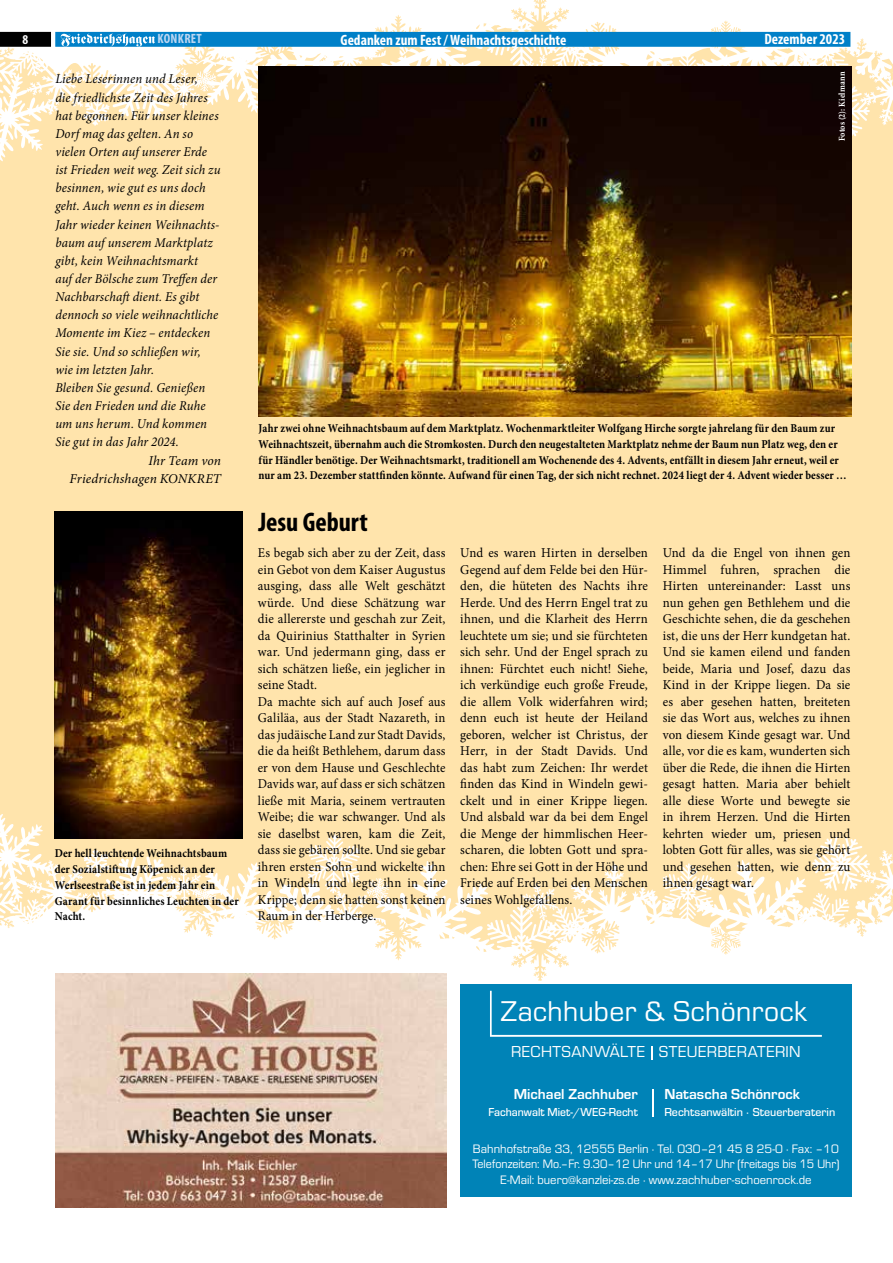
<style>
.page{position:relative;width:893px;height:1263px;background:#fff}
.page>*{position:absolute;margin:0;border:0;box-sizing:border-box;transform-origin:0 0}
.t1{font:29.7px "Eurostile";letter-spacing:.01em;color:#fff}
.t2{font:700 condensed 27px "Myriad Pro";color:#000}
.t3{font:16.5px "Eurostile";letter-spacing:.02em;color:#fff}
.t4{font:700 condensed 15px "Myriad Pro";color:#fff}
.t5{font:700 15px "Eurostile";color:#fff}
.t6{font:13.5px/16.5px "Minion Pro";letter-spacing:.01em;color:#000;text-align:justify;scale:.95 1}
.t7{font:italic 13.5px "Minion Pro";letter-spacing:.01em;color:#000;scale:.95 1}
.t8{font:italic 13.5px "Minion Pro";letter-spacing:.01em;color:#000}
.t9{font:700 condensed 13.5px "Myriad Pro";letter-spacing:.02em;color:#bcd6f1}
.t10{font:700 condensed 13.5px "Myriad Pro";color:#fff}
.t11{font:12.75px/15.1px "Eurostile";color:#fff;text-align:center}
.t12{font:700 12px/15.8px "Minion Pro";letter-spacing:.01em;color:#000;scale:.89 1}
.t13{font:700 12px/15.8px "Minion Pro";letter-spacing:.01em;color:#000;scale:.9 1}
.t14{font:500 12px "Eurostile";color:#fff}
.t15{font:700 9px "Minion Pro";letter-spacing:.02em;color:#fff;scale:.9 1}
</style>
<div class="page">
<div style="left:0;top:0;width:893px;height:980px;background:#ffe4ac"></div>
<svg style="left:0;top:0;width:893px;height:163px;fill:#fff"></svg>
<svg style="left:0;top:812px;width:893px;height:384px;fill:#fff"></svg>
<div style="left:55px;top:32px;width:795px;height:15px;background:#0080c8;border:2px solid #0080c8"></div>
<svg style="left:0;top:32px;width:51px;height:15px"></svg>
<svg style="left:61px;top:34px;width:94px;height:13px"></svg>
<img style="left:55px;top:974px;width:391px;height:234px">
<div style="left:460px;top:984px;width:391px;height:213px;background:#0083b7"></div>
<svg style="left:490px;top:991px;width:332px;height:46px"></svg>
<svg style="left:651px;top:1046px;width:2px;height:14px"></svg>
<svg style="left:652px;top:1089px;width:1px;height:27px"></svg>
<img style="left:258px;top:66px;width:593px;height:350px">
<img style="left:55px;top:511px;width:188px;height:328px">
<p class="t10" style="left:23px;top:31px;width:7px">8</p>
<p class="t9" style="left:158px;top:30px;width:46px">KONKRET</p>
<p class="t4" style="left:341px;top:30px;width:227px">Gedanken zum Fest / Weihnachtsgeschichte</p>
<p class="t4" style="left:765px;top:30px;width:82px">Dezember 2023</p>
<p class="t7" style="left:55px;top:70px;width:152px">Liebe Leserinnen und Leser,</p>
<p class="t7" style="left:55px;top:88px;width:162px">die friedlichste Zeit des Jahres</p>
<p class="t7" style="left:55px;top:106px;width:173px">hat begonnen. Für unser kleines</p>
<p class="t7" style="left:55px;top:124px;width:146px">Dorf mag das gelten. An so</p>
<p class="t7" style="left:55px;top:142px;width:161px">vielen Orten auf unserer Erde</p>
<p class="t7" style="left:55px;top:161px;width:175px">ist Frieden weit weg. Zeit sich zu</p>
<p class="t7" style="left:55px;top:179px;width:160px">besinnen, wie gut es uns doch</p>
<p class="t7" style="left:55px;top:197px;width:159px">geht. Auch wenn es in diesem</p>
<p class="t7" style="left:55px;top:215px;width:174px">Jahr wieder keinen Weihnachts-</p>
<p class="t7" style="left:55px;top:233px;width:167px">baum auf unserem Marktplatz</p>
<p class="t7" style="left:55px;top:251px;width:152px">gibt, kein Weihnachtsmarkt</p>
<p class="t7" style="left:55px;top:269px;width:172px">auf der Bölsche zum Treffen der</p>
<p class="t7" style="left:55px;top:288px;width:153px">Nachbarschaft dient. Es gibt</p>
<p class="t7" style="left:55px;top:306px;width:173px">dennoch so viele weihnachtliche</p>
<p class="t7" style="left:55px;top:324px;width:165px">Momente im Kiez – entdecken</p>
<p class="t7" style="left:55px;top:342px;width:155px">Sie sie. Und so schließen wir,</p>
<p class="t7" style="left:55px;top:360px;width:105px">wie im letzten Jahr.</p>
<p class="t7" style="left:55px;top:378px;width:159px">Bleiben Sie gesund. Genießen</p>
<p class="t7" style="left:55px;top:396px;width:160px">Sie den Frieden und die Ruhe</p>
<p class="t7" style="left:55px;top:415px;width:161px">um uns herum. Und kommen</p>
<p class="t7" style="left:55px;top:433px;width:132px">Sie gut in das Jahr 2024.</p>
<p class="t8" style="left:148px;top:451px;width:74px">Ihr Team von</p>
<p class="t8" style="left:70px;top:469px;width:153px">Friedrichshagen KONKRET</p>
<p class="t13" style="left:55px;top:845px;width:206px">Der hell leuchtende Weihnachtsbaum der Sozialstiftung Köpenick an der<br>Werlseestraße ist in jedem Jahr ein<br>Garant für besinnliches Leuchten in der<br>Nacht.</p>
<p class="t15" style="left:835px;top:141px;width:79px;rotate:-90deg">Fotos (2): Kielmann</p>
<p class="t12" style="left:258px;top:420px;width:662px">Jahr zwei ohne Weihnachtsbaum auf dem Marktplatz. Wochenmarktleiter Wolfgang Hirche sorgte jahrelang für den Baum zur Weihnachtszeit, übernahm auch die Stromkosten. Durch den neugestalteten Marktplatz nehme der Baum nun Platz weg, den er für Händler benötige. Der Weihnachtsmarkt, traditionell am Wochenende des 4. Advents, entfällt in diesem Jahr erneut, weil er nur am 23. Dezember stattfinden könnte. Aufwand für einen Tag, der sich nicht rechnet. 2024 liegt der 4. Advent wieder besser …</p>
<h2 class="t2" style="left:258px;top:505px;width:111px">Jesu Geburt</h2>
<p class="t6" style="left:258px;top:545px;width:199px;text-align:left">Es begab sich aber zu der Zeit, dass ein Gebot von dem Kaiser Augustus ausging, dass alle Welt geschätzt würde. Und diese Schätzung war die allererste und geschah zur Zeit, da Quirinius Statthalter in Syrien war. Und jedermann ging, dass er sich schätzen ließe, ein jeglicher in seine Stadt.<br>Da machte sich auf auch Josef aus<br>Galiläa, aus der Stadt Nazareth, in das judäische Land zur Stadt Davids, die da heißt Bethlehem, darum dass er von dem Hause und Geschlechte<br>Davids war, auf dass er sich schätzen ließe mit Maria, seinem vertrauten<br>Weibe; die war schwanger. Und als sie daselbst waren, kam die Zeit, dass sie gebären sollte. Und sie gebar ihren ersten Sohn und wickelte ihn in Windeln und legte ihn in eine<br>Krippe; denn sie hatten sonst keinen<br>Raum in der Herberge.</p>
<p class="t6" style="left:663px;top:545px;width:199px">Und da die Engel von ihnen gen Himmel fuhren, sprachen die Hirten untereinander: Lasst uns nun gehen gen Bethlehem und die Geschichte sehen, die da geschehen ist, die uns der Herr kundgetan hat.<br>Und sie kamen eilend und fanden beide, Maria und Josef, dazu das Kind in der Krippe liegen. Da sie es aber gesehen hatten, breiteten sie das Wort aus, welches zu ihnen von diesem Kinde gesagt war. Und alle, vor die es kam, wunderten sich über die Rede, die ihnen die Hirten gesagt hatten. Maria aber behielt alle diese Worte und bewegte sie in ihrem Herzen. Und die Hirten kehrten wieder um, priesen und lobten Gott für alles, was sie gehört und gesehen hatten, wie denn zu ihnen gesagt war.</p>
<p class="t6" style="left:460px;top:545px;width:199px">Und es waren Hirten in derselben Gegend auf dem Felde bei den Hür&shy;den, die hüteten des Nachts ihre Herde. Und des Herrn Engel trat zu ihnen, und die Klarheit des Herrn leuchtete um sie; und sie fürchteten sich sehr. Und der Engel sprach zu ihnen: Fürchtet euch nicht! Siehe, ich verkündige euch große Freude, die allem Volk widerfahren wird; denn euch ist heute der Heiland geboren, welcher ist Christus, der Herr, in der Stadt Davids. Und das habt zum Zeichen: Ihr werdet finden das Kind in Windeln gewi&shy;ckelt und in einer Krippe liegen.<br>Und alsbald war da bei dem Engel die Menge der himmlischen Heer&shy;scharen, die lobten Gott und spra&shy;chen: Ehre sei Gott in der Höhe und Friede auf Erden bei den Menschen seines Wohlgefallens.</p>
<h1 class="t1" style="left:500px;top:990px;width:308px">Zachhuber &amp; Schönrock</h1>
<p class="t3" style="left:511px;top:1041px;width:291px">RECHTSANWÄLTE STEUERBERATERIN</p>
<p class="t5" style="left:514px;top:1083px;width:126px">Michael Zachhuber</p>
<p class="t14" style="left:488px;top:1104px;width:151px">Fachanwalt Miet-/WEG-Recht</p>
<p class="t5" style="left:664px;top:1083px;width:137px">Natascha Schönrock</p>
<p class="t14" style="left:664px;top:1104px;width:172px">Rechtsanwältin · Steuerberaterin</p>
<p class="t11" style="left:472px;top:1141px;width:368px">Bahnhofstraße 33, 12555 Berlin · Tel. 030–21 45 8 25-0 · Fax: –10<br>Telefonzeiten: Mo.–Fr. 9.30–12 Uhr und 14–17 Uhr (freitags bis 15 Uhr)<br>E-Mail: buero@kanzlei-zs.de · www.zachhuber-schoenrock.de</p>
</div>
